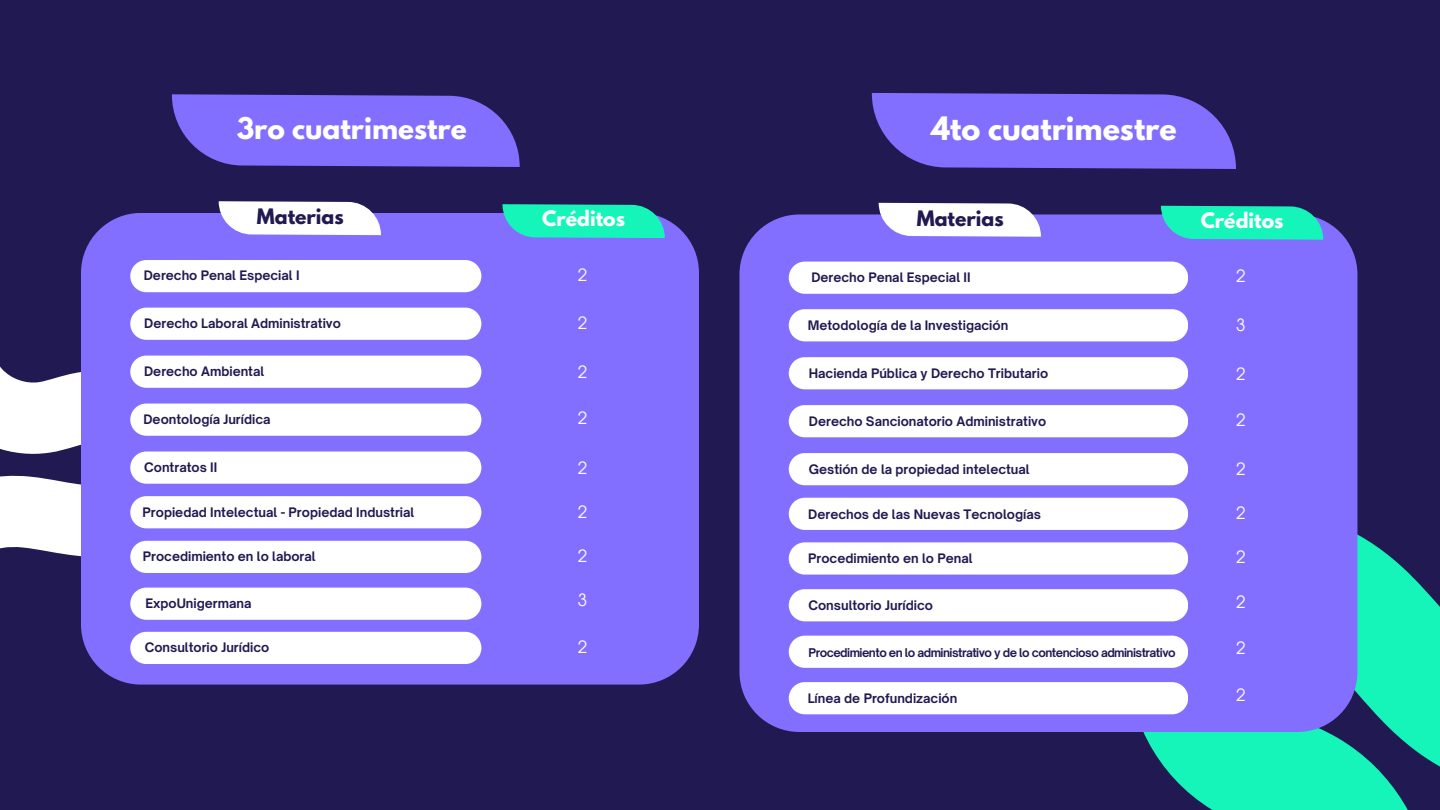
<style>
.page{position:relative;width:1440px;height:810px;background:#211951}
.page>*{position:absolute;margin:0;border:0;box-sizing:border-box;transform-origin:0 0}
.t1{font:700 28.6px "League Spartan";color:#fff}
.t2{font:700 26.4px "League Spartan";color:#fff}
.t3{font:700 18.9px "League Spartan";color:#fff}
.t4{font:700 18.9px "League Spartan";color:#211951}
.t5{font:17px "ITC Avant Garde Pro";color:#fff}
.t6{font:700 12.5px "Open Sauce One";color:#211951}
.t7{font:700 11.5px "Open Sauce One";letter-spacing:-.045em;color:#211951}
</style>
<div class="page">
<svg style="left:1143px;top:313px;width:297px;height:497px;fill:#15f5ba"></svg>
<svg style="left:0;top:258px;width:109px;height:418px"></svg>
<div style="left:81px;top:213px;width:617px;height:472px;background:#836fff;border-radius:60px"></div>
<div style="left:739px;top:214px;width:618px;height:518px;background:#836fff;border-radius:60px"></div>
<div style="left:130px;top:260px;width:351px;height:32px;background:#fff;border-radius:16px"></div>
<div style="left:789px;top:262px;width:399px;height:32px;background:#fff;border-radius:16px"></div>
<div style="left:130px;top:308px;width:351px;height:32px;background:#fff;border-radius:16px"></div>
<div style="left:789px;top:309px;width:399px;height:32px;background:#fff;border-radius:16px"></div>
<div style="left:130px;top:356px;width:351px;height:32px;background:#fff;border-radius:16px"></div>
<div style="left:789px;top:357px;width:399px;height:32px;background:#fff;border-radius:16px"></div>
<div style="left:130px;top:496px;width:351px;height:32px;background:#fff;border-radius:16px"></div>
<div style="left:789px;top:498px;width:399px;height:32px;background:#fff;border-radius:16px"></div>
<div style="left:130px;top:404px;width:351px;height:32px;background:#fff;border-radius:16px"></div>
<div style="left:789px;top:405px;width:399px;height:32px;background:#fff;border-radius:16px"></div>
<div style="left:130px;top:541px;width:351px;height:32px;background:#fff;border-radius:16px"></div>
<div style="left:789px;top:542px;width:399px;height:33px;background:#fff;border-radius:16px"></div>
<div style="left:130px;top:588px;width:351px;height:32px;background:#fff;border-radius:16px"></div>
<div style="left:130px;top:632px;width:351px;height:32px;background:#fff;border-radius:16px"></div>
<div style="left:789px;top:589px;width:399px;height:32px;background:#fff;border-radius:16px"></div>
<div style="left:789px;top:636px;width:399px;height:32px;background:#fff;border-radius:16px"></div>
<div style="left:789px;top:682px;width:399px;height:32px;background:#fff;border-radius:16px"></div>
<div style="left:130px;top:451px;width:351px;height:33px;background:#fff;border-radius:16px"></div>
<div style="left:789px;top:453px;width:399px;height:32px;background:#fff;border-radius:16px"></div>
<svg style="left:219px;top:201px;width:162px;height:34px;background:#ebeaf5"></svg>
<svg style="left:879px;top:203px;width:162px;height:34px;background:#edebf7"></svg>
<svg style="left:502px;top:204px;width:163px;height:34px;background:#1ce0b8"></svg>
<svg style="left:1161px;top:206px;width:162px;height:34px;background:#1de2ba"></svg>
<svg style="left:172px;top:94px;width:348px;height:73px;background:#7765ea"></svg>
<svg style="left:872px;top:93px;width:364px;height:76px;background:#7865ec"></svg>
<h2 class="t2" style="left:237px;top:115px;width:231px">3ro cuatrimestre</h2>
<h1 class="t1" style="left:931px;top:115px;width:247px">4to cuatrimestre</h1>
<h3 class="t4" style="left:257px;top:207px;width:88px">Materias</h3>
<h3 class="t4" style="left:917px;top:209px;width:88px">Materias</h3>
<h3 class="t3" style="left:542px;top:209px;width:84px">Créditos</h3>
<h3 class="t3" style="left:1201px;top:211px;width:84px">Créditos</h3>
<h3 class="t5" style="left:578px;top:268px;width:11px">2</h3>
<h3 class="t5" style="left:1236px;top:270px;width:11px">2</h3>
<h3 class="t5" style="left:578px;top:317px;width:11px">2</h3>
<h3 class="t5" style="left:1236px;top:318px;width:11px">3</h3>
<h3 class="t5" style="left:578px;top:366px;width:11px">2</h3>
<h3 class="t5" style="left:1236px;top:367px;width:11px">2</h3>
<h3 class="t5" style="left:578px;top:411px;width:11px">2</h3>
<h3 class="t5" style="left:1236px;top:413px;width:11px">2</h3>
<h3 class="t5" style="left:578px;top:461px;width:11px">2</h3>
<h3 class="t5" style="left:1236px;top:462px;width:11px">2</h3>
<p class="t6" style="left:144px;top:268px;width:157px">Derecho Penal Especial I</p>
<p class="t6" style="left:811px;top:270px;width:161px">Derecho Penal Especial II</p>
<p class="t6" style="left:144px;top:316px;width:198px">Derecho Laboral Administrativo</p>
<p class="t6" style="left:808px;top:317px;width:202px">Metodología de la Investigación</p>
<p class="t6" style="left:144px;top:364px;width:122px">Derecho Ambiental</p>
<p class="t6" style="left:809px;top:365px;width:241px">Hacienda Pública y Derecho Tributario</p>
<p class="t6" style="left:144px;top:412px;width:129px">Deontología Jurídica</p>
<p class="t6" style="left:809px;top:413px;width:239px">Derecho Sancionatorio Administrativo</p>
<p class="t6" style="left:144px;top:460px;width:75px">Contratos II</p>
<p class="t6" style="left:809px;top:461px;width:222px">Gestión de la propiedad intelectual</p>
<h3 class="t5" style="left:578px;top:505px;width:11px">2</h3>
<h3 class="t5" style="left:1236px;top:507px;width:11px">2</h3>
<h3 class="t5" style="left:578px;top:549px;width:11px">2</h3>
<h3 class="t5" style="left:1236px;top:551px;width:11px">2</h3>
<h3 class="t5" style="left:578px;top:594px;width:11px">3</h3>
<h3 class="t5" style="left:578px;top:641px;width:11px">2</h3>
<p class="t6" style="left:143px;top:504px;width:273px">Propiedad Intelectual - Propiedad Industrial</p>
<p class="t6" style="left:808px;top:506px;width:234px">Derechos de las Nuevas Tecnologías</p>
<p class="t6" style="left:143px;top:549px;width:174px">Procedimiento en lo laboral</p>
<p class="t6" style="left:808px;top:551px;width:166px">Procedimiento en lo Penal</p>
<p class="t6" style="left:145px;top:596px;width:108px">ExpoUnigermana</p>
<p class="t6" style="left:145px;top:640px;width:126px">Consultorio Jurídico</p>
<h3 class="t5" style="left:1236px;top:595px;width:11px">2</h3>
<h3 class="t5" style="left:1236px;top:642px;width:11px">2</h3>
<h3 class="t5" style="left:1236px;top:688px;width:11px">2</h3>
<p class="t6" style="left:809px;top:597px;width:126px">Consultorio Jurídico</p>
<p class="t7" style="left:809px;top:645px;width:369px">Procedimiento en lo administrativo y de lo contencioso administrativo</p>
<p class="t6" style="left:808px;top:690px;width:151px">Línea de Profundización</p>
</div>
